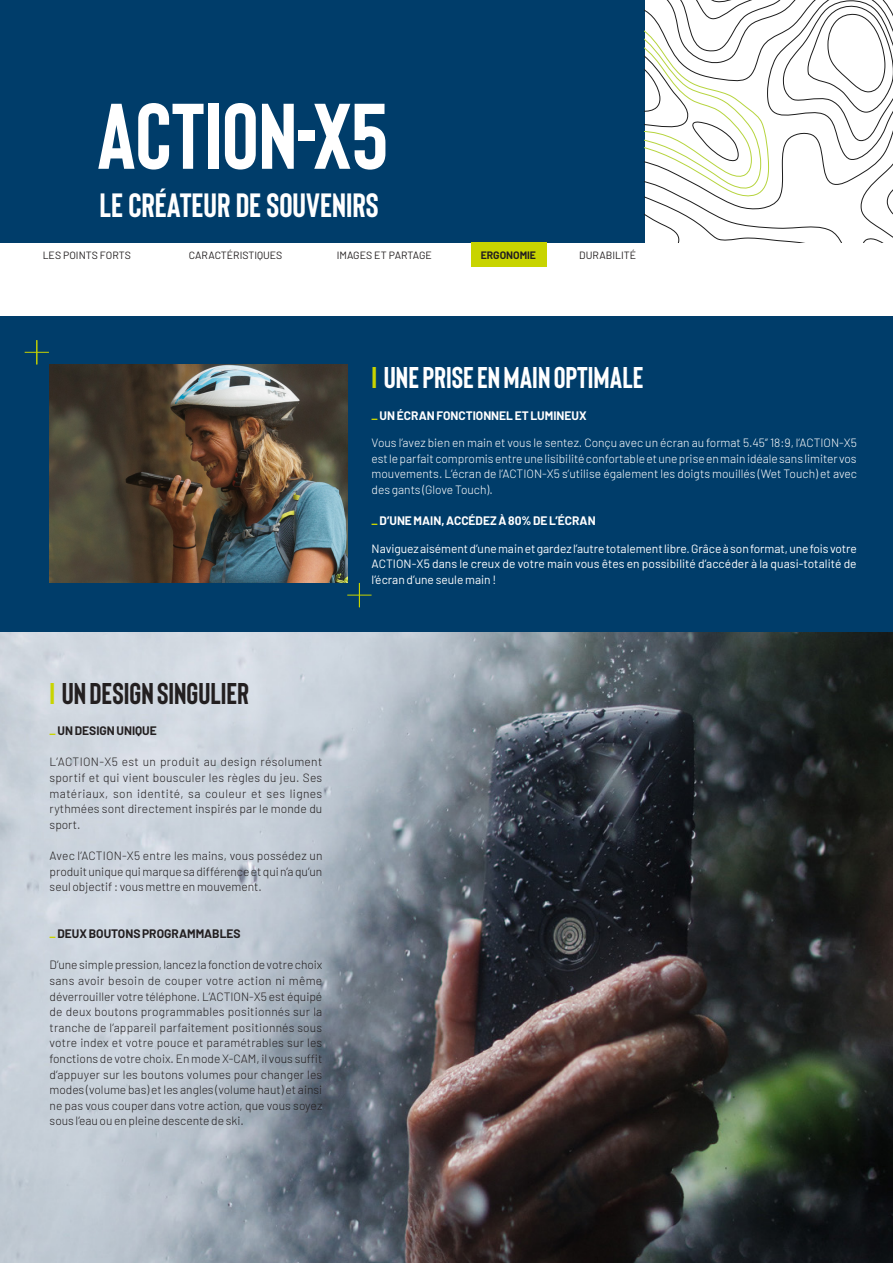
<style>
.page{position:relative;width:893px;height:1263px;background:#fff}
.page>*{position:absolute;margin:0;border:0;box-sizing:border-box;transform-origin:0 0}
.t1{font:700 92.85px "Bison";color:#fff}
.t2{font:700 33.6px "Bison";color:#fff}
.t3{font:700 30px "Bison";color:#fff}
.t4{font:700 30px "Bison";color:#231f20}
.t5{font:300 12px/15.6px "Barlow";color:#231f20;text-align:justify}
.t6{font:300 12px/15.6px "Barlow";color:#fff;text-align:justify}
.t7{font:12px/15.6px "Barlow";letter-spacing:.005em;color:#fff;text-align:justify}
.t8{font:700 12px "Barlow";color:#fff}
.t9{font:700 12px "Barlow";color:#231f20}
.t10{font:10.5px "Barlow";color:#231f20}
.t11{font:700 10.5px "Barlow";color:#231f20}
.s1{color:#c8d400}
</style>
<div class="page">
<img style="left:0;top:631px;width:893px;height:632px">
<div style="left:0;top:315px;width:893px;height:316px;background:#003d6a"></div>
<div style="left:0;top:0;width:645px;height:243px;background:#003d6a"></div>
<div style="left:471px;top:243px;width:76px;height:24px;background:#c8d400"></div>
<svg style="left:25px;top:340px;width:24px;height:24px"></svg>
<svg style="left:347px;top:583px;width:25px;height:24px"></svg>
<svg style="left:645px;top:0;width:248px;height:243px"></svg>
<img style="left:50px;top:364px;width:297px;height:219px">
<p class="t1" style="left:97px;top:78px;width:292px">ACTION-X5</p>
<p class="t2" style="left:100px;top:184px;width:280px">LE CRÉATEUR DE SOUVENIRS</p>
<p class="t10" style="left:43px;top:247px;width:90px">LES POINTS FORTS</p>
<p class="t10" style="left:189px;top:247px;width:95px">CARACTÉRISTIQUES</p>
<p class="t10" style="left:337px;top:247px;width:97px">IMAGES ET PARTAGE</p>
<p class="t11" style="left:481px;top:247px;width:57px">ERGONOMIE</p>
<p class="t10" style="left:579px;top:247px;width:58px">DURABILITÉ</p>
<p class="t4" style="left:50px;top:675px;width:201px"><span class="s1">I</span> UN DESIGN SINGULIER</p>
<p class="t9" style="left:50px;top:722px;width:109px"><span class="s1">_</span> UN DESIGN UNIQUE</p>
<p class="t5" style="left:50px;top:753px;width:274px">L’ACTION-X5 est un produit au design résolument sportif et qui vient bousculer les règles du jeu. Ses matériaux, son identité, sa couleur et ses lignes rythmées sont directement inspirés par le monde du sport.</p>
<p class="t5" style="left:50px;top:847px;width:274px">Avec l’ACTION-X5 entre les mains, vous possédez un produit unique qui marque sa différence et qui n’a qu’un seul objectif : vous mettre en mouvement.</p>
<p class="t9" style="left:50px;top:925px;width:193px"><span class="s1">_</span> DEUX BOUTONS PROGRAMMABLES</p>
<p class="t5" style="left:50px;top:956px;width:274px">D’une simple pression, lancez la fonction de votre choix sans avoir besoin de couper votre action ni même déverrouiller votre téléphone. L’ACTION-X5 est équipé de deux boutons programmables positionnés sur la tranche de l’appareil parfaitement positionnés sous votre index et votre pouce et paramétrables sur les fonctions de votre choix. En mode X-CAM, il vous suffit d’appuyer sur les boutons volumes pour changer les modes (volume bas) et les angles (volume haut) et ainsi ne pas vous couper dans votre action, que vous soyez sous l’eau ou en pleine descente de ski.</p>
<p class="t3" style="left:372px;top:359px;width:273px"><span class="s1">I</span> UNEPRISE EN MAIN OPTIMALE</p>
<p class="t8" style="left:372px;top:406px;width:216px"><span class="s1">_</span> UN ÉCRAN FONCTIONNEL ET LUMINEUX</p>
<p class="t6" style="left:372px;top:434px;width:487px">Vous l’avez bien en main et vous le sentez. Conçu avec un écran au format 5.45’’ 18:9, l’ACTION-X5 est le parfait compromis entre une lisibilité confortable et une prise en main idéale sans limiter vos mouvements. L’écran de l’ACTION-X5 s’utilise également les doigts mouillés (Wet Touch) et avec des gants (Glove Touch).</p>
<p class="t8" style="left:372px;top:512px;width:226px"><span class="s1">_</span> D’UNE MAIN, ACCÉDEZ À 80% DE L’ÉCRAN</p>
<p class="t7" style="left:372px;top:540px;width:487px">Naviguez aisément d’une main et gardez l’autre totalement libre. Grâce à son format, une fois votre ACTION-X5 dans le creux de votre main vous êtes en possibilité d’accéder à la quasi-totalité de l’écran d’une seule main !</p>
</div>
